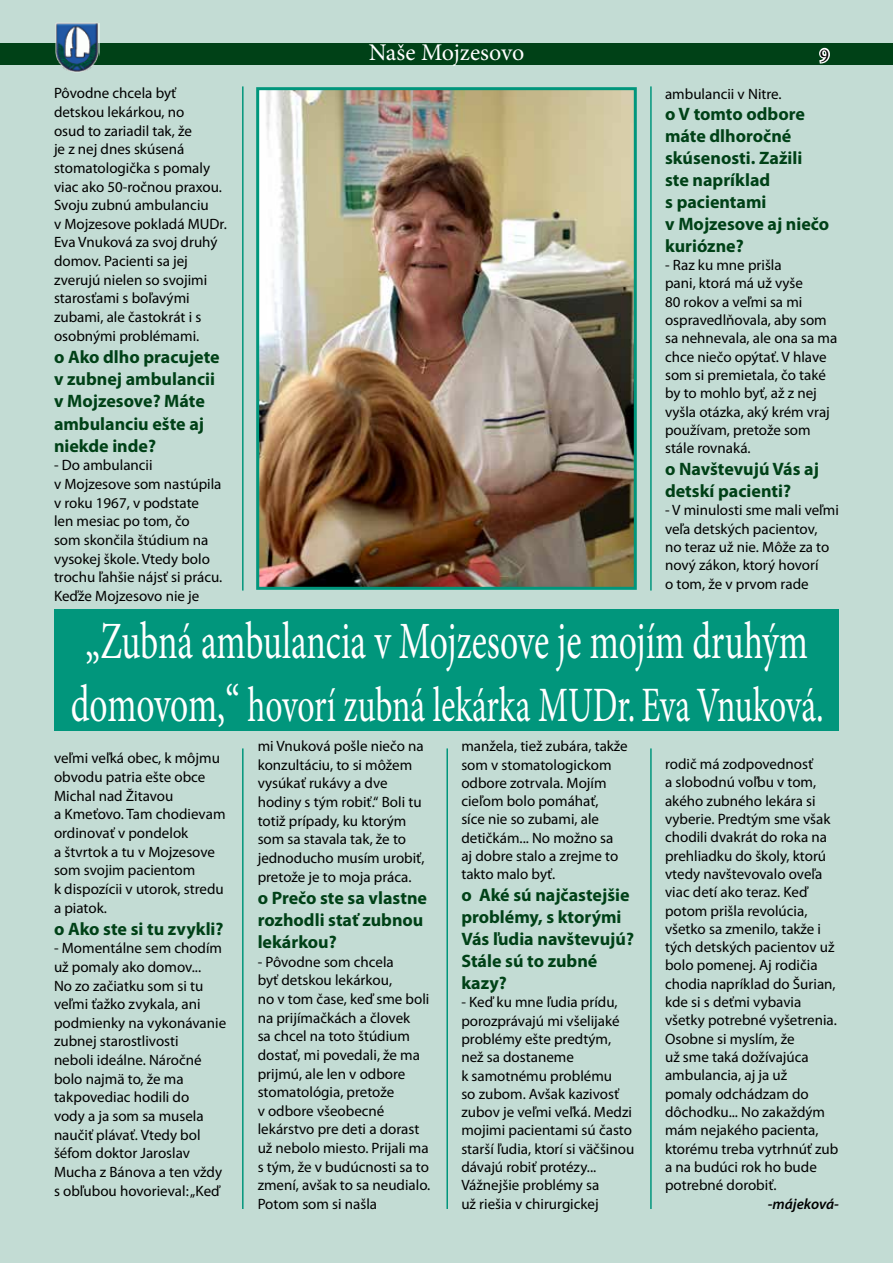
<style>
.page{position:relative;width:893px;height:1263px;background:#c3dcd4}
.page>*{position:absolute;margin:0;border:0;box-sizing:border-box;transform-origin:0 0}
.t1{font:52.35px "Minion Pro";letter-spacing:-.005em;color:#fff;scale:.68 1}
.t2{font:49.5px "Minion Pro";letter-spacing:-.005em;color:#fff;scale:.68 1}
.t3{font:24px "Minion Pro";color:#fff}
.t4{font:19.5px "Minion Pro";color:#000}
.t5{font:700 18px/21.9px "Myriad Pro";color:#004117}
.t6{font:15px/18.6px "Myriad Pro";color:#000}
.t7{font:italic 600 15px "Myriad Pro";color:#000}
.s1{font-size:52.35px}
</style>
<div class="page">
<img style="left:260px;top:91px;width:373px;height:495px">
<div style="left:256px;top:87px;width:381px;height:503px;border:3px solid #01967c"></div>
<div style="left:54px;top:609px;width:785px;height:122px;background:#01967c"></div>
<hr style="left:242px;top:87px;width:2px;height:503px;background:#01967c">
<hr style="left:242px;top:749px;width:2px;height:459px;background:#01967c">
<hr style="left:650px;top:87px;width:2px;height:503px;background:#01967c">
<hr style="left:650px;top:749px;width:2px;height:459px;background:#01967c">
<hr style="left:446px;top:749px;width:2px;height:459px;background:#01967c">
<div style="left:0;top:43px;width:893px;height:22px;background:#004117"></div>
<svg style="left:819px;top:47px;width:11px;height:17px"></svg>
<img style="left:55px;top:22px;width:45px;height:51px">
<p class="t6" style="left:54px;top:84px;width:174px">Pôvodne chcela byť detskou lekárkou, no<br>osud to zariadil tak, že<br>je z nej dnes skúsená stomatologička s pomaly viac ako 50-ročnou praxou.<br>Svoju zubnú ambulanciu<br>v Mojzesove pokladá MUDr.<br>Eva Vnuková za svoj druhý domov. Pacienti sa jej zverujú nielen so svojimi starosťami s boľavými zubami, ale častokrát i s osobnými problémami.</p>
<p class="t5" style="left:54px;top:346px;width:167px">o Ako dlho pracujete v zubnej ambulancii v Mojzesove? Máte ambulanciu ešte aj niekde inde?</p>
<p class="t6" style="left:54px;top:456px;width:170px">- Do ambulancii<br>v Mojzesove som nastúpila v roku 1967, v podstate<br>len mesiac po tom, čo<br>som skončila štúdium na vysokej škole. Vtedy bolo trochu ľahšie nájsť si prácu.<br>Keďže Mojzesovo nie je</p>
<h3 class="t3" style="left:369px;top:38px;width:157px">Naše Mojzesovo</h3>
<h3 class="t4" style="left:820px;top:44px;width:11px">9</h3>
<p class="t6" style="left:665px;top:84px;width:118px">ambulancii v Nitre.</p>
<p class="t5" style="left:665px;top:104px;width:166px">o V tomto odbore máte dlhoročné skúsenosti. Zažili ste napríklad<br>s pacientami<br>v Mojzesove aj niečo kuriózne?</p>
<p class="t6" style="left:665px;top:256px;width:174px">- Raz ku mne prišla<br>pani, ktorá má už vyše<br>80 rokov a veľmi sa mi ospravedlňovala, aby som sa nehnevala, ale ona sa ma chce niečo opýtať. V hlave som si premietala, čo také by to mohlo byť, až z nej vyšla otázka, aký krém vraj používam, pretože som stále rovnaká.</p>
<p class="t5" style="left:665px;top:458px;width:155px">o Navštevujú Vás aj detskí pacienti?</p>
<p class="t6" style="left:665px;top:501px;width:175px">- V minulosti sme mali veľmi veľa detských pacientov,<br>no teraz už nie. Môže za to nový zákon, ktorý hovorí<br>o tom, že v prvom rade</p>
<h1 class="t1" style="left:85px;top:610px;width:1064px">„Zubná ambulancia v Mojzesove je mojím druhým</h1>
<h2 class="t2" style="left:71px;top:675px;width:1109px"><span class="s1">domovom,“</span> hovorí zubná lekárka MUDr. Eva Vnuková.</h2>
<p class="t6" style="left:54px;top:749px;width:173px">veľmi veľká obec, k môjmu obvodu patria ešte obce<br>Michal nad Žitavou<br>a Kmeťovo. Tam chodievam ordinovať v pondelok<br>a štvrtok a tu v Mojzesove som svojim pacientom<br>k dispozícii v utorok, stredu a piatok.</p>
<p class="t5" style="left:54px;top:918px;width:171px">o Ako ste si tu zvykli?</p>
<p class="t6" style="left:54px;top:939px;width:174px">- Momentálne sem chodím už pomaly ako domov...<br>No zo začiatku som si tu veľmi ťažko zvykala, ani podmienky na vykonávanie zubnej starostlivosti<br>neboli ideálne. Náročné bolo najmä to, že ma takpovediac hodili do<br>vody a ja som sa musela naučiť plávať. Vtedy bol šéfom doktor Jaroslav<br>Mucha z Bánova a ten vždy s obľubou hovorieval: „Keď</p>
<p class="t6" style="left:258px;top:737px;width:168px">mi Vnuková pošle niečo na konzultáciu, to si môžem vysúkať rukávy a dve hodiny s tým robiť.“ Boli tu totiž prípady, ku ktorým som sa stavala tak, že to jednoducho musím urobiť, pretože je to moja práca.</p>
<p class="t5" style="left:258px;top:887px;width:171px">o Prečo ste sa vlastne rozhodli stať zubnou lekárkou?</p>
<p class="t6" style="left:258px;top:953px;width:174px">- Pôvodne som chcela<br>byť detskou lekárkou,<br>no v tom čase, keď sme boli na prijímačkách a človek<br>sa chcel na toto štúdium dostať, mi povedali, že ma prijmú, ale len v odbore stomatológia, pretože<br>v odbore všeobecné lekárstvo pre deti a dorast už nebolo miesto. Prijali ma s tým, že v budúcnosti sa to zmení, avšak to sa neudialo.<br>Potom som si našla</p>
<p class="t6" style="left:461px;top:737px;width:168px">manžela, tiež zubára, takže som v stomatologickom odbore zotrvala. Mojím cieľom bolo pomáhať,<br>síce nie so zubami, ale detičkám... No možno sa aj dobre stalo a zrejme to takto malo byť.</p>
<p class="t5" style="left:461px;top:884px;width:174px">o Aké sú najčastejšie problémy, s ktorými<br>Vás ľudia navštevujú?<br>Stále sú to zubné kazy?</p>
<p class="t6" style="left:461px;top:993px;width:174px">- Keď ku mne ľudia prídu, porozprávajú mi všelijaké problémy ešte predtým, než sa dostaneme<br>k samotnému problému<br>so zubom. Avšak kazivosť zubov je veľmi veľká. Medzi mojimi pacientami sú často starší ľudia, ktorí si väčšinou dávajú robiť protézy...<br>Vážnejšie problémy sa<br>už riešia v chirurgickej</p>
<p class="t6" style="left:665px;top:755px;width:175px">rodič má zodpovednosť<br>a slobodnú voľbu v tom, akého zubného lekára si vyberie. Predtým sme však chodili dvakrát do roka na prehliadku do školy, ktorú vtedy navštevovalo oveľa viac detí ako teraz. Keď potom prišla revolúcia, všetko sa zmenilo, takže i tých detských pacientov už bolo pomenej. Aj rodičia chodia napríklad do Šurian, kde si s deťmi vybavia všetky potrebné vyšetrenia.<br>Osobne si myslím, že<br>už sme taká dožívajúca ambulancia, aj ja už<br>pomaly odchádzam do dôchodku... No zakaždým mám nejakého pacienta, ktorému treba vytrhnúť zub a na budúci rok ho bude potrebné dorobiť.</p>
<p class="t7" style="left:768px;top:1195px;width:73px">-májeková-</p>
</div>
